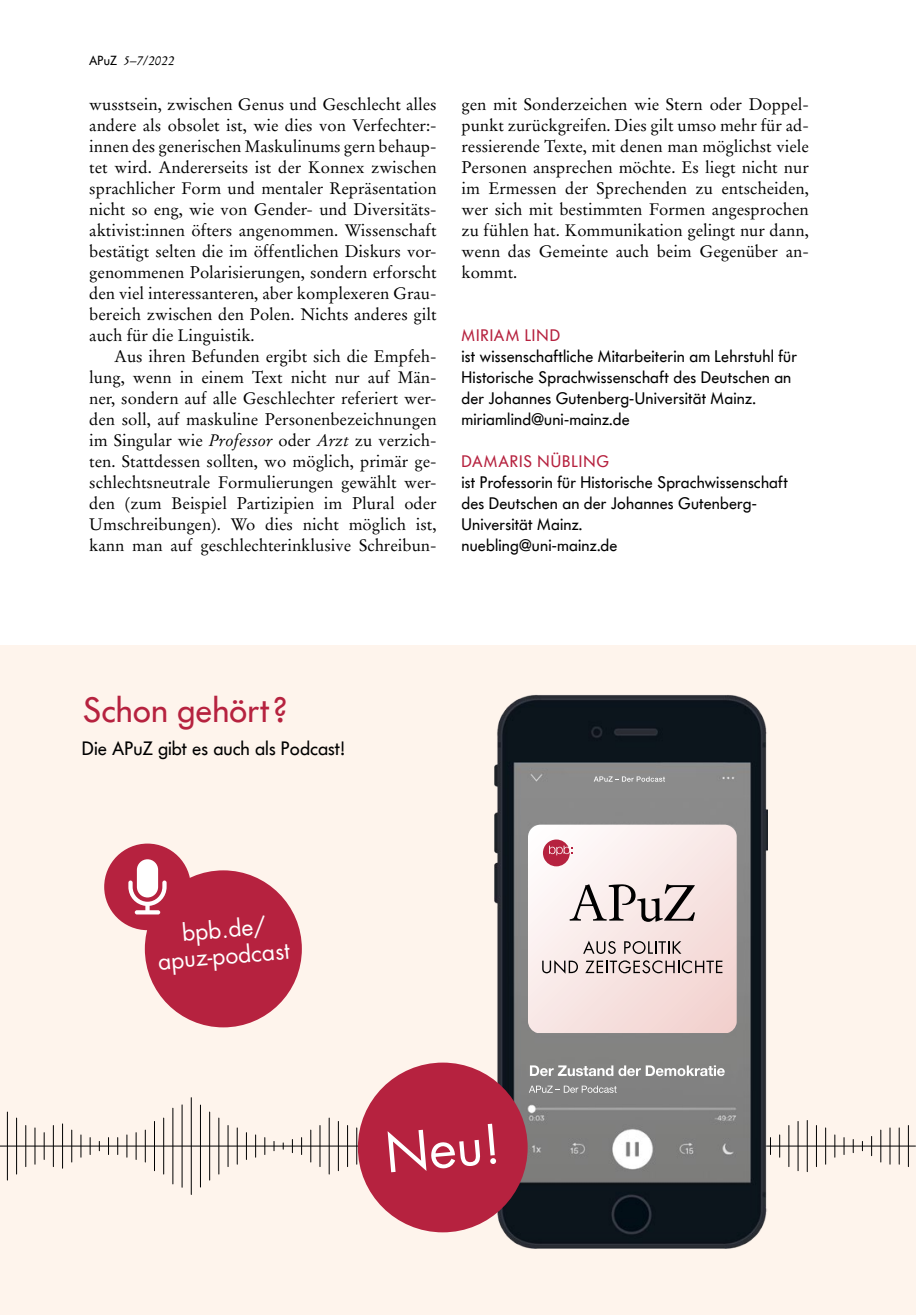
<style>
.page{position:relative;width:918px;height:1315px;background:#fff}
.page>*{position:absolute;margin:0;border:0;box-sizing:border-box;transform-origin:0 0}
.t1{font:52.5px "Futura";color:#fff}
.t2{font:35px "Futura BQ";color:#b6223f}
.t3{font:22.75px/26.2px "Futura";color:#fff;text-align:center}
.t4{font:19.25px "Futura BQ";color:#000}
.A_Absatz{font:16.62px/21px "Stempel Garamond LT";color:#000;text-align:justify}
.Autor-Info{font:16.62px/21px "Futura BQ";letter-spacing:.015em;color:#000}
.t5{font:italic 13.12px "Stempel Garamond LT";color:#000}
.s1{font-family:"Futura BQ";font-style:normal}
.s2{font-style:italic}
.s3{color:#b6223f}
</style>
<div class="page">
<div style="left:0;top:645px;width:915px;height:670px;background:#fef4ec"></div>
<hr style="left:145px;top:1130px;width:1px;height:32px;background:#000">
<hr style="left:154px;top:1121px;width:1px;height:49px;background:#000">
<svg style="left:90px;top:1137px;width:1px;height:17px"></svg>
<svg style="left:117px;top:1137px;width:1px;height:17px"></svg>
<hr style="left:163px;top:1118px;width:1px;height:56px;background:#000">
<svg style="left:126px;top:1135px;width:1px;height:22px"></svg>
<hr style="left:62px;top:1124px;width:1px;height:44px;background:#000">
<hr style="left:172px;top:1108px;width:1px;height:76px;background:#000">
<hr style="left:182px;top:1105px;width:1px;height:82px;background:#000">
<hr style="left:71px;top:1130px;width:1px;height:32px;background:#000">
<svg style="left:136px;top:1132px;width:1px;height:27px"></svg>
<hr style="left:191px;top:1097px;width:1px;height:97px;background:#000">
<svg style="left:108px;top:1137px;width:1px;height:17px"></svg>
<hr style="left:200px;top:1105px;width:1px;height:82px;background:#000">
<hr style="left:7px;top:1112px;width:1px;height:68px;background:#000">
<hr style="left:16px;top:1118px;width:1px;height:56px;background:#000">
<svg style="left:80px;top:1135px;width:1px;height:22px"></svg>
<hr style="left:25px;top:1125px;width:1px;height:41px;background:#000">
<hr style="left:53px;top:1125px;width:1px;height:41px;background:#000">
<hr style="left:35px;top:1128px;width:1px;height:36px;background:#000">
<svg style="left:44px;top:1132px;width:1px;height:27px"></svg>
<hr style="left:338px;top:1121px;width:1px;height:49px;background:#000">
<hr style="left:310px;top:1130px;width:1px;height:32px;background:#000">
<hr style="left:347px;top:1125px;width:1px;height:41px;background:#000">
<hr style="left:319px;top:1125px;width:1px;height:41px;background:#000">
<hr style="left:356px;top:1128px;width:1px;height:36px;background:#000">
<hr style="left:237px;top:1128px;width:1px;height:36px;background:#000">
<svg style="left:246px;top:1132px;width:1px;height:27px"></svg>
<hr style="left:209px;top:1112px;width:1px;height:68px;background:#000">
<svg style="left:255px;top:1135px;width:1px;height:22px"></svg>
<hr style="left:218px;top:1118px;width:1px;height:56px;background:#000">
<svg style="left:264px;top:1137px;width:1px;height:17px"></svg>
<hr style="left:329px;top:1118px;width:1px;height:56px;background:#000">
<hr style="left:228px;top:1125px;width:1px;height:41px;background:#000">
<svg style="left:301px;top:1137px;width:1px;height:17px"></svg>
<svg style="left:292px;top:1139px;width:1px;height:13px"></svg>
<hr style="left:889px;top:1128px;width:1px;height:36px;background:#000">
<hr style="left:898px;top:1128px;width:1px;height:36px;background:#000">
<svg style="left:834px;top:1135px;width:1px;height:22px"></svg>
<hr style="left:908px;top:1125px;width:1px;height:41px;background:#000">
<svg style="left:871px;top:1136px;width:1px;height:19px"></svg>
<hr style="left:807px;top:1120px;width:1px;height:51px;background:#000">
<svg style="left:843px;top:1137px;width:1px;height:17px"></svg>
<hr style="left:816px;top:1125px;width:1px;height:41px;background:#000">
<hr style="left:880px;top:1130px;width:1px;height:32px;background:#000">
<svg style="left:853px;top:1139px;width:1px;height:13px"></svg>
<hr style="left:825px;top:1128px;width:1px;height:36px;background:#000">
<svg style="left:770px;top:1137px;width:1px;height:17px"></svg>
<hr style="left:797px;top:1121px;width:1px;height:49px;background:#000">
<svg style="left:779px;top:1135px;width:1px;height:22px"></svg>
<hr style="left:788px;top:1125px;width:1px;height:41px;background:#000">
<hr style="left:0;top:1145px;width:915px;height:1px;background:#000">
<img style="left:494px;top:695px;width:273px;height:553px">
<svg style="left:594px;top:776px;width:71px;height:5px"></svg>
<svg style="left:530px;top:1065px;width:195px;height:11px;background:#b4b4b3"></svg>
<svg style="left:529px;top:1085px;width:88px;height:7px"></svg>
<svg style="left:528px;top:824px;width:208px;height:209px"></svg>
<div style="left:145px;top:870px;width:157px;height:157px;background:#b6223f;border-radius:50%"></div>
<div style="left:104px;top:843px;width:87px;height:87px;background:#b6223f;border-radius:50%"></div>
<div style="left:358px;top:1062px;width:169px;height:170px;background:#b6223f;border-radius:50%"></div>
<svg style="left:128px;top:859px;width:39px;height:55px"></svg>
<p class="t5" style="left:89px;top:52px;width:87px"><span class="s1">APuZ</span> 5–7/2022</p>
<p class="A_Absatz" style="left:89px;top:94px;width:349px">wusstsein, zwischen Genus und Geschlecht alles andere als obsolet ist, wie dies von Verfechter:- innen des generischen Maskulinums gern behaup&shy;tet wird. Andererseits ist der Konnex zwischen sprachlicher Form und mentaler Repräsentation nicht so eng, wie von Gender- und Diversitäts&shy;aktivist:innen öfters angenommen. Wissenschaft bestätigt selten die im öffentlichen Diskurs vor&shy;genommenen Polarisierungen, sondern erforscht den viel interessanteren, aber komplexeren Grau&shy;bereich zwischen den Polen. Nichts anderes gilt auch für die Linguistik.</p>
<p class="A_Absatz" style="left:89px;top:346px;width:349px;text-indent:25px">Aus ihren Befunden ergibt sich die Empfeh&shy;lung, wenn in einem Text nicht nur auf Män&shy;ner, sondern auf alle Geschlechter referiert wer&shy;den soll, auf maskuline Personenbezeichnungen im Singular wie <span class="s2">Professor</span> oder <span class="s2">Arzt</span> zu verzich&shy;ten. Stattdessen sollten, wo möglich, primär ge&shy;schlechtsneutrale Formulierungen gewählt wer&shy;den (zum Beispiel Partizipien im Plural oder Umschreibungen). Wo dies nicht möglich ist, kann man auf geschlechterinklusive Schreibun-</p>
<p class="A_Absatz" style="left:461px;top:94px;width:349px">gen mit Sonderzeichen wie Stern oder Doppel&shy;punkt zurückgreifen. Dies gilt umso mehr für ad&shy;ressierende Texte, mit denen man möglichst viele Personen ansprechen möchte. Es liegt nicht nur im Ermessen der Sprechenden zu entscheiden, wer sich mit bestimmten Formen angesprochen zu fühlen hat. Kommunikation gelingt nur dann, wenn das Gemeinte auch beim Gegenüber an&shy;kommt.</p>
<p class="Autor-Info" style="left:461px;top:325px;width:337px"><span class="s3">MIRIAM LIND<br></span>ist wissenschaftliche Mitarbeiterin am Lehrstuhl für Historische Sprachwissenschaft des Deutschen an der Johannes Gutenberg-Universität Mainz. miriamlind@uni-mainz.de</p>
<p class="Autor-Info" style="left:461px;top:451px;width:328px"><span class="s3">DAMARIS NÜBLING<br></span>ist Professorin für Historische Sprachwissenschaft des Deutschen an der Johannes Gutenberg-<br>Universität Mainz.<br>nuebling@uni-mainz.de</p>
<p class="t2" style="left:83px;top:687px;width:205px">Schon gehört?</p>
<p class="t4" style="left:82px;top:735px;width:264px">Die APuZ gibt es auch als Podcast!</p>
<p class="t3" style="left:154px;top:922px;width:133px;rotate:-5deg">bpb.de/ apuz-podcast</p>
<p class="t1" style="left:382px;top:1120px;width:117px;rotate:-5deg">Neu!</p>
</div>
